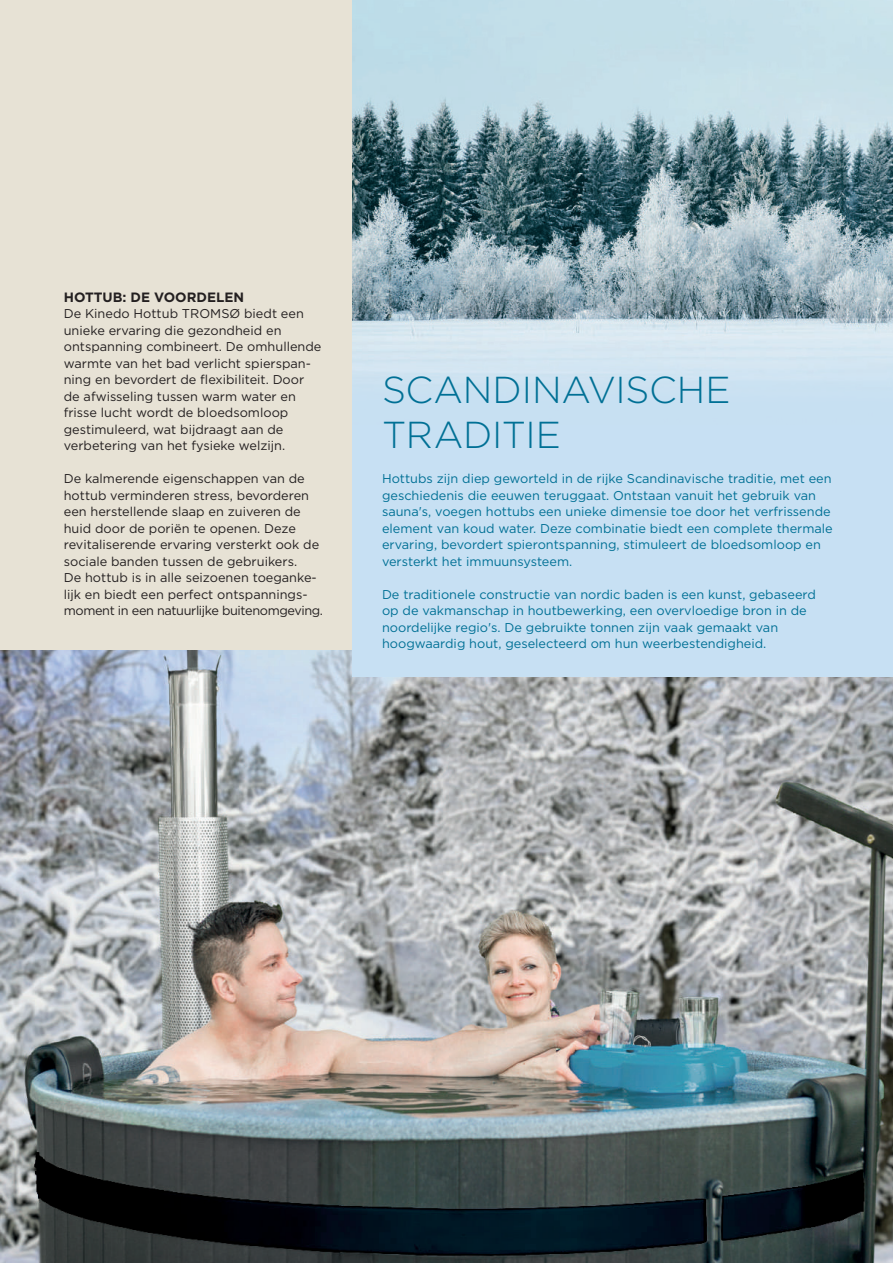
<style>
.page{position:relative;width:893px;height:1263px;background:#fff}
.page>*{position:absolute;margin:0;border:0;box-sizing:border-box;transform-origin:0 0}
.t1{font:300 37.5px/45px "Gotham";letter-spacing:-.005em;color:#007095}
.t2{font:700 13.5px "Gotham";color:#231f20}
.t3{font:12.75px/16.5px "Gotham";color:#231f20}
.t4{font:12.75px/16.5px "Gotham";color:#007095}
</style>
<div class="page">
<div style="left:0;top:0;width:380px;height:693px;background:#e7e2d5"></div>
<img style="left:0;top:651px;width:893px;height:612px">
<div style="left:353px;top:0;width:540px;height:676px;background:#c7e0f3"></div>
<img style="left:353px;top:0;width:540px;height:379px">
<p class="t2" style="left:64px;top:291px;width:182px">HOTTUB: DE VOORDELEN</p>
<p class="t3" style="left:64px;top:306px;width:259px">De Kinedo Hottub TROMSØ biedt een unieke ervaring die gezondheid en ontspanning combineert. De omhullende warmte van het bad verlicht spierspan&shy;ning en bevordert de flexibiliteit. Door de afwisseling tussen warm water en frisse lucht wordt de bloedsomloop gestimuleerd, wat bijdraagt aan de verbetering van het fysieke welzijn.</p>
<p class="t3" style="left:64px;top:471px;width:261px">De kalmerende eigenschappen van de hottub verminderen stress, bevorderen een herstellende slaap en zuiveren de huid door de poriën te openen. Deze revitaliserende ervaring versterkt ook de sociale banden tussen de gebruikers.<br>De hottub is in alle seizoenen toeganke&shy;lijk en biedt een perfect ontspannings&shy;moment in een natuurlijke buitenomgeving.</p>
<h1 class="t1" style="left:382px;top:369px;width:350px">SCANDINAVISCHE<br>TRADITIE</h1>
<p class="t4" style="left:382px;top:471px;width:452px">Hottubs zijn diep geworteld in de rijke Scandinavische traditie, met een geschiedenis die eeuwen teruggaat. Ontstaan vanuit het gebruik van sauna's, voegen hottubs een unieke dimensie toe door het verfrissende element van koud water. Deze combinatie biedt een complete thermale ervaring, bevordert spierontspanning, stimuleert de bloedsomloop en versterkt het immuunsysteem.</p>
<p class="t4" style="left:382px;top:586px;width:435px">De traditionele constructie van nordic baden is een kunst, gebaseerd op de vakmanschap in houtbewerking, een overvloedige bron in de noordelijke regio's. De gebruikte tonnen zijn vaak gemaakt van hoogwaardig hout, geselecteerd om hun weerbestendigheid.</p>
</div>
